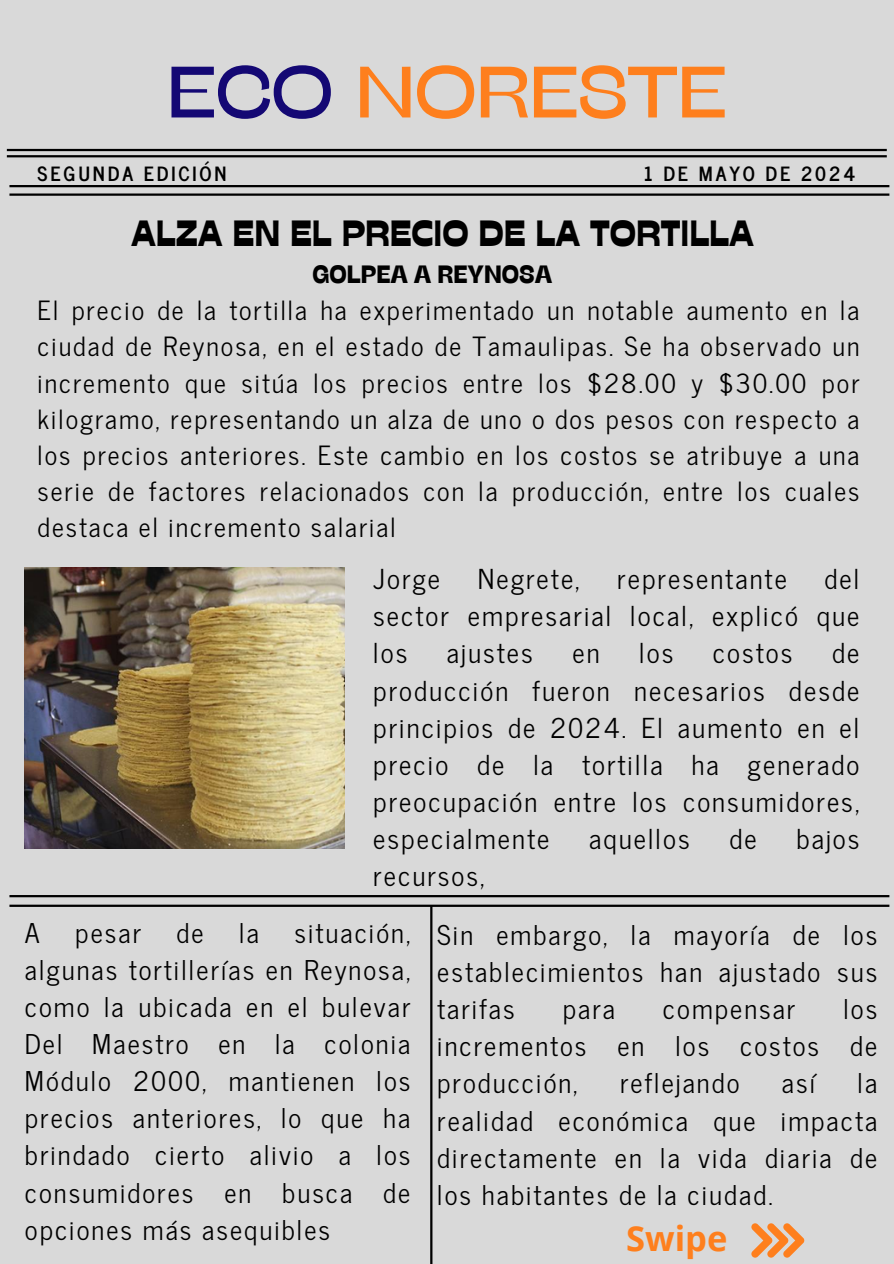
<style>
.page{position:relative;width:894px;height:1264px;background:#fff}
.page>*{position:absolute;margin:0;border:0;box-sizing:border-box;transform-origin:0 0}
.t1{font:72.6px "Stinger Wide";color:#fe7f1d}
.t2{font:36.45px "Stadio Now Novarese";color:#000}
.t3{font:700 34.5px "Open Sans";color:#fe7f1d}
.t4{font:27.15px/37.2px "News Cycle";letter-spacing:.075em;color:#000;text-align:justify}
.t5{font:27px/37.2px "News Cycle";letter-spacing:.075em;color:#000;text-align:justify}
.t6{font:26.25px/36px "News Cycle";letter-spacing:.075em;color:#000;text-align:justify}
.t7{font:700 25.05px "Stinger";color:#000}
.t8{font:700 19.5px "News Cycle";letter-spacing:.145em;color:#000}
.s1{color:#140874}
</style>
<div class="page">
<div style="left:0;top:0;width:893px;height:1263px;background:#d9d9d9"></div>
<hr style="left:7px;top:149px;width:879px;height:2px;background:#000">
<hr style="left:7px;top:155px;width:879px;height:2px;background:#000">
<hr style="left:9px;top:193px;width:880px;height:3px;background:#000">
<hr style="left:9px;top:185px;width:880px;height:2px;background:#000">
<hr style="left:9px;top:904px;width:880px;height:2px;background:#000">
<hr style="left:9px;top:895px;width:880px;height:2px;background:#000">
<svg style="left:751px;top:1223px;width:53px;height:34px"></svg>
<hr style="left:430px;top:905px;width:2px;height:358px;background:#000">
<img style="left:25px;top:567px;width:319px;height:281px">
<h1 class="t1" style="left:167px;top:47px;width:561px"><span class="s1">ECO</span> NORESTE</h1>
<p class="t8" style="left:38px;top:157px;width:191px">SEGUNDA EDICIÓN</p>
<p class="t8" style="left:644px;top:157px;width:213px">1 DE MAYO DE 2024</p>
<h5 class="t2" style="left:131px;top:211px;width:624px">ALZA EN EL PRECIO DE LA TORTILLA</h5>
<h5 class="t7" style="left:312px;top:259px;width:241px">GOLPEA A REYNOSA</h5>
<h4 class="t6" style="left:38px;top:291px;width:823px">El precio de la tortilla ha experimentado un notable aumento en la ciudad de Reynosa, en el estado de Tamaulipas. Se ha observado un incremento que sitúa los precios entre los $28.00 y $30.00 por kilogramo, representando un alza de uno o dos pesos con respecto a los precios anteriores. Este cambio en los costos se atribuye a una serie de factores relacionados con la producción, entre los cuales destaca el incremento salarial</h4>
<p class="t4" style="left:373px;top:558px;width:68px">Jorge</p>
<p class="t4" style="left:477px;top:558px;width:103px">Negrete,</p>
<p class="t4" style="left:617px;top:558px;width:171px">representante</p>
<p class="t4" style="left:373px;top:558px;width:487px;text-indent:451px">del sector empresarial local, explicó que los</p>
<p class="t4" style="left:373px;top:633px;width:487px;text-indent:458px">de producción fueron necesarios desde principios de 2024. El aumento en el precio de la tortilla ha generado preocupación entre los consumidores, especialmente</p>
<p class="t4" style="left:447px;top:633px;width:87px">ajustes</p>
<p class="t4" style="left:572px;top:633px;width:29px">en</p>
<p class="t4" style="left:639px;top:633px;width:36px">los</p>
<p class="t4" style="left:712px;top:633px;width:81px">costos</p>
<p class="t4" style="left:589px;top:818px;width:102px">aquellos</p>
<p class="t4" style="left:729px;top:818px;width:29px">de</p>
<p class="t4" style="left:796px;top:818px;width:64px">bajos</p>
<p class="t4" style="left:373px;top:855px;width:113px">recursos,</p>
<h5 class="t5" style="left:25px;top:912px;width:16px">A</h5>
<h5 class="t5" style="left:75px;top:912px;width:67px">pesar</h5>
<h5 class="t5" style="left:176px;top:912px;width:29px">de</h5>
<h5 class="t5" style="left:239px;top:912px;width:21px">la</h5>
<h5 class="t5" style="left:25px;top:912px;width:387px;text-indent:269px">situación, algunas tortillerías en Reynosa, como la ubicada en el bulevar Del Maestro en la colonia Módulo 2000, mantienen los precios anteriores, lo que ha brindado cierto alivio a los consumidores en busca de opciones más asequibles</h5>
<h5 class="t5" style="left:437px;top:914px;width:441px">Sin embargo, la mayoría de los establecimientos han ajustado sus tarifas</h5>
<h5 class="t5" style="left:437px;top:988px;width:441px;text-indent:406px">los incrementos en los costos de producción,</h5>
<h5 class="t5" style="left:562px;top:988px;width:54px">para</h5>
<h5 class="t5" style="left:662px;top:988px;width:134px">compensar</h5>
<h5 class="t5" style="left:620px;top:1063px;width:121px">reflejando</h5>
<h5 class="t5" style="left:781px;top:1063px;width:35px">así</h5>
<h5 class="t5" style="left:437px;top:1063px;width:441px;text-indent:420px">la realidad económica que impacta directamente en la vida diaria de los habitantes de la ciudad.</h5>
<h2 class="t3" style="left:626px;top:1214px;width:103px">Swipe</h2>
</div>
